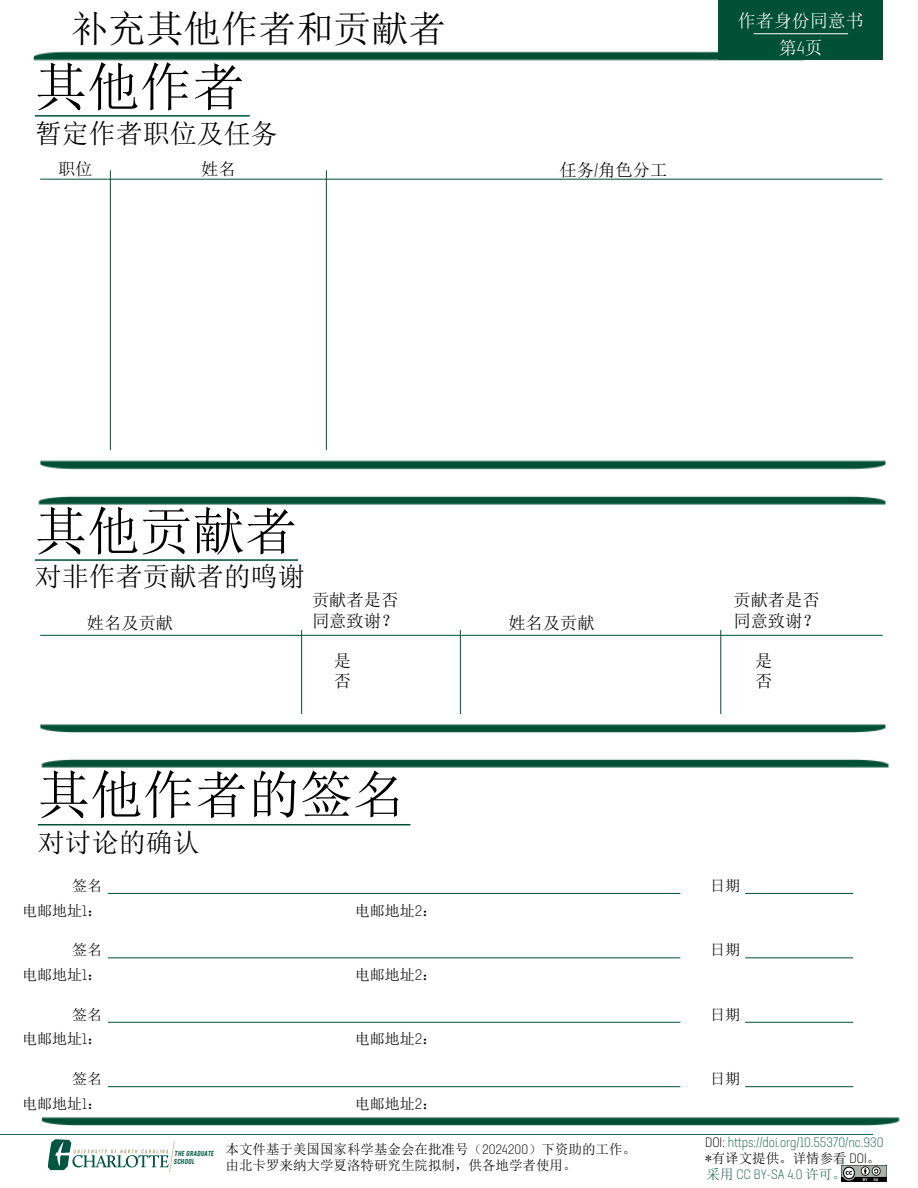
<style>
.page{position:relative;width:918px;height:1188px;background:#fff}
.page>*{position:absolute;margin:0;border:0;box-sizing:border-box;transform-origin:0 0}
.t1{font:52.5px "Sim Sun";color:#000}
.t2{font:37.5px "Sim Sun";color:#000}
.t3{font:27px "Sim Sun";color:#000}
.t4{font:18px "Sim Sun";color:#fff}
.t5{font:17.25px/20px "Sim Sun";color:#000}
.t6{font:15px "Sim Sun";color:#000}
.t7{font:13.5px/16.2px "Sim Sun";color:#000}
.t8{font:300 condensed 13.5px "Neusa Next Std";color:#1f6551}
.t9{font:italic 500 7.2px/7.9px "Neusa Next Std Compact";color:#005641}
.s1{font-family:"Neusa Next Std";font-weight:300;font-stretch:condensed}
.s2{color:#000}
.s3{font-family:"Sim Sun";font-weight:400;font-stretch:normal}
</style>
<div class="page">
<hr style="left:0;top:1134px;width:873px;height:1px;background:#005035">
<svg style="left:49px;top:1139px;width:126px;height:33px"></svg>
<img style="left:41px;top:759px;width:848px;height:9px">
<img style="left:41px;top:1117px;width:859px;height:9px">
<hr style="left:108px;top:893px;width:572px;height:1px;background:#005035">
<hr style="left:745px;top:893px;width:108px;height:1px;background:#005035">
<hr style="left:745px;top:957px;width:108px;height:1px;background:#005035">
<hr style="left:108px;top:957px;width:572px;height:1px;background:#005035">
<hr style="left:745px;top:1022px;width:108px;height:1px;background:#005035">
<hr style="left:108px;top:1022px;width:572px;height:1px;background:#005035">
<hr style="left:745px;top:1086px;width:108px;height:1px;background:#005035">
<hr style="left:108px;top:1086px;width:572px;height:1px;background:#005035">
<hr style="left:38px;top:824px;width:372px;height:1px;background:#005035">
<img style="left:38px;top:496px;width:848px;height:9px">
<hr style="left:35px;top:559px;width:263px;height:2px;background:#005035">
<hr style="left:40px;top:635px;width:421px;height:1px;background:#005035">
<hr style="left:301px;top:630px;width:1px;height:89px;background:#005035">
<hr style="left:462px;top:635px;width:421px;height:1px;background:#005035">
<hr style="left:720px;top:630px;width:1px;height:89px;background:#005035">
<hr style="left:460px;top:630px;width:1px;height:89px;background:#005035">
<img style="left:40px;top:715px;width:846px;height:18px">
<img style="left:33px;top:44px;width:772px;height:17px">
<img style="left:40px;top:460px;width:846px;height:10px">
<hr style="left:35px;top:115px;width:215px;height:2px;background:#005035">
<hr style="left:40px;top:179px;width:843px;height:1px;background:#005035">
<hr style="left:110px;top:170px;width:1px;height:280px;background:#005035">
<hr style="left:326px;top:170px;width:1px;height:280px;background:#005035">
<div style="left:719px;top:0;width:164px;height:60px;background:#005035"></div>
<hr style="left:754px;top:33px;width:94px;height:1px;background:#fff">
<img style="left:841px;top:1166px;width:46px;height:15px">
<h2 class="t2" style="left:71px;top:10px;width:376px">补充其他作者和贡献者</h2>
<h1 class="t1" style="left:35px;top:60px;width:211px">其他作者</h1>
<h3 class="t3" style="left:35px;top:119px;width:244px">暂定作者职位及任务</h3>
<p class="t5" style="left:58px;top:159px;width:36px">职位</p>
<p class="t5" style="left:201px;top:159px;width:36px">姓名</p>
<p class="t5" style="left:560px;top:160px;width:109px">任务<span class="s1">/</span>角色分工</p>
<h3 class="t4" style="left:738px;top:12px;width:127px">作者身份同意书</h3>
<h3 class="t4" style="left:779px;top:39px;width:45px">第<span class="s1">4</span>页</h3>
<h1 class="t1" style="left:35px;top:505px;width:264px">其他贡献者</h1>
<h3 class="t3" style="left:35px;top:562px;width:271px">对非作者贡献者的鸣谢</h3>
<p class="t5" style="left:312px;top:590px;width:88px">贡献者是否</p>
<p class="t5" style="left:733px;top:590px;width:88px">贡献者是否</p>
<p class="t5" style="left:87px;top:613px;width:88px">姓名及贡献</p>
<p class="t5" style="left:312px;top:611px;width:88px">同意致谢？</p>
<p class="t5" style="left:334px;top:650px;width:19px">是否</p>
<h1 class="t1" style="left:38px;top:768px;width:369px">其他作者的签名</h1>
<h3 class="t3" style="left:38px;top:828px;width:163px">对讨论的确认</h3>
<p class="t5" style="left:508px;top:613px;width:88px">姓名及贡献</p>
<p class="t5" style="left:733px;top:611px;width:88px">同意致谢？</p>
<p class="t5" style="left:755px;top:650px;width:19px">是否</p>
<p class="t6" style="left:72px;top:878px;width:32px">签名</p>
<p class="t6" style="left:710px;top:878px;width:31px">日期</p>
<p class="t6" style="left:22px;top:903px;width:82px">电邮地址<span class="s1">1</span>：</p>
<p class="t6" style="left:355px;top:903px;width:84px">电邮地址<span class="s1">2</span>：</p>
<p class="t6" style="left:72px;top:942px;width:31px">签名</p>
<p class="t6" style="left:710px;top:942px;width:31px">日期</p>
<p class="t6" style="left:22px;top:967px;width:82px">电邮地址<span class="s1">1</span>：</p>
<p class="t6" style="left:355px;top:967px;width:84px">电邮地址<span class="s1">2</span>：</p>
<p class="t6" style="left:72px;top:1007px;width:32px">签名</p>
<p class="t6" style="left:710px;top:1007px;width:31px">日期</p>
<p class="t6" style="left:22px;top:1032px;width:82px">电邮地址<span class="s1">1</span>：</p>
<p class="t6" style="left:355px;top:1032px;width:84px">电邮地址<span class="s1">2</span>：</p>
<p class="t6" style="left:72px;top:1071px;width:32px">签名</p>
<p class="t6" style="left:710px;top:1071px;width:31px">日期</p>
<p class="t6" style="left:22px;top:1096px;width:82px">电邮地址<span class="s1">1</span>：</p>
<p class="t6" style="left:355px;top:1096px;width:84px">电邮地址<span class="s1">2</span>：</p>
<p class="t9" style="left:173px;top:1150px;width:43px">THE GRADUATE<br>SCHOOL</p>
<p class="t7" style="left:226px;top:1141px;width:412px">本文件基于美国国家科学基金会在批准号（<span class="s1">2024200</span>）下资助的工作。由北卡罗来纳大学夏洛特研究生院拟制，供各地学者使用。</p>
<p class="t8" style="left:705px;top:1134px;width:180px"><span class="s2">DOI:</span> https://doi.org/10.55370/nc.930</p>
<p class="t7" style="left:705px;top:1150px;width:177px">*有译文提供。详情参看 <span class="s1">DOI</span>。</p>
<p class="t8" style="left:707px;top:1166px;width:141px"><span class="s3">采用</span> CC BY-SA 4.0 <span class="s3">许可。</span></p>
</div>
